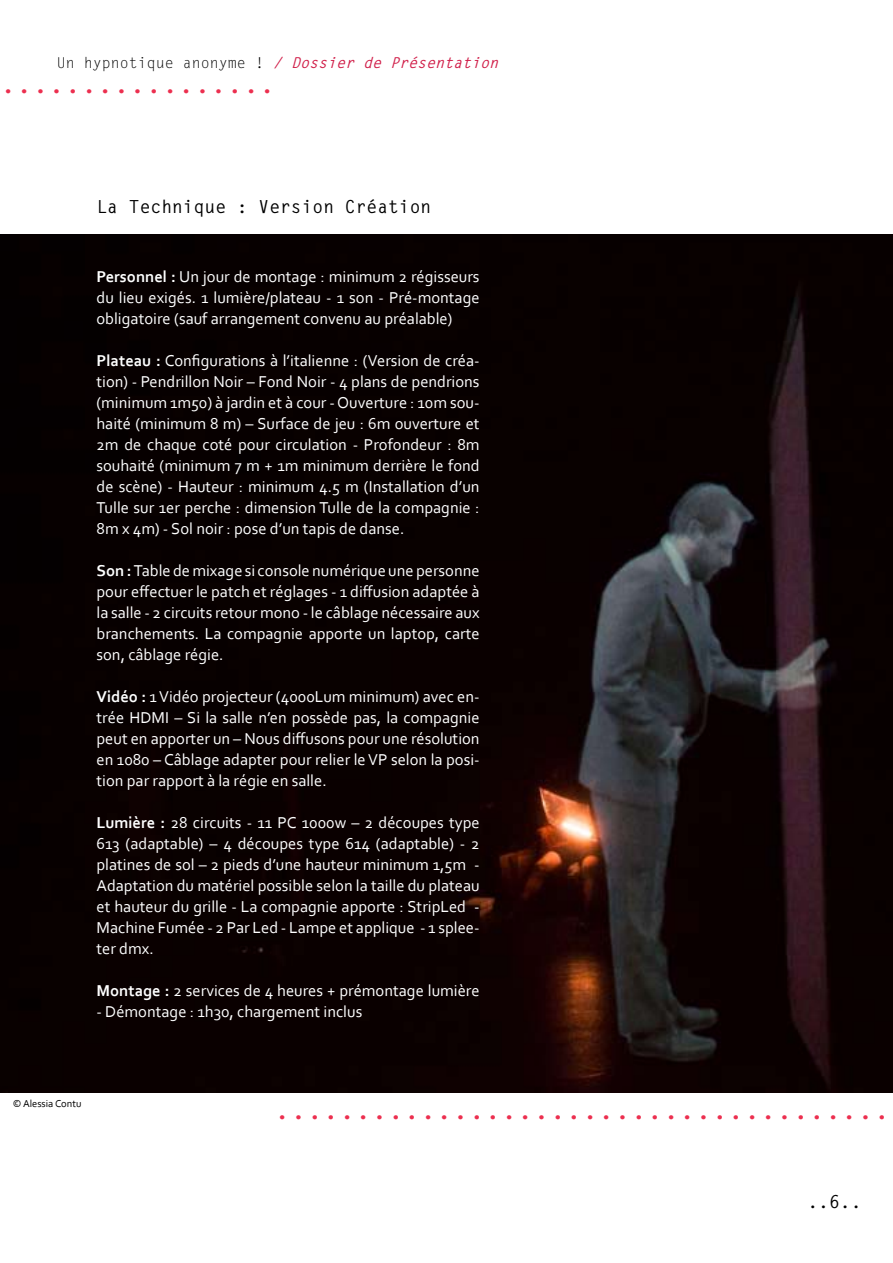
<style>
.page{position:relative;width:893px;height:1263px;background:#fff}
.page>*{position:absolute;margin:0;border:0;box-sizing:border-box;transform-origin:0 0}
.t1{font:700 27px "Letter Gothic Std";color:#ec2f4f}
.t2{font:700 18px "Letter Gothic Std";color:#000}
.t3{font:16.5px/21px "Corbel";color:#fff;text-align:justify}
.t4{font:italic 700 15px "Letter Gothic Std";color:#d01d48}
.t5{font:10.5px "Corbel";color:#000}
.s1{font-weight:400;font-style:normal;color:#000}
.s2{font-weight:700}
</style>
<div class="page">
<img style="left:0;top:234px;width:893px;height:859px">
<p class="t4" style="left:57px;top:53px;width:448px"><span class="s1">U n h y p n o t i q u e a n o n y m e !</span> / Dossier de Présentation</p>
<h1 class="t1" style="left:0;top:67px;width:277px">.................</h1>
<p class="t2" style="left:97px;top:196px;width:336px">La Technique : Version Création</p>
<p class="t3" style="left:97px;top:266px;width:385px"><span class="s2">Personnel :</span> Un jour de montage : minimum 2 régisseurs du lieu exigés. 1 lumière/plateau - 1 son - Pré-montage obligatoire (sauf arrangement convenu au préalable)</p>
<p class="t3" style="left:97px;top:350px;width:385px"><span class="s2">Plateau :</span> Configurations à l’italienne : (Version de créa&shy;tion) - Pendrillon Noir – Fond Noir - 4 plans de pendrions (minimum 1m50) à jardin et à cour - Ouverture : 10m sou&shy;haité (minimum 8 m) – Surface de jeu : 6m ouverture et 2m de chaque coté pour circulation - Profondeur : 8m souhaité (minimum 7 m + 1m minimum derrière le fond de scène) - Hauteur : minimum 4.5 m (Installation d’un Tulle sur 1er perche : dimension Tulle de la compagnie :<br>8m x 4m) - Sol noir : pose d’un tapis de danse.</p>
<p class="t3" style="left:97px;top:560px;width:385px"><span class="s2">Son :</span> Table de mixage si console numérique une personne pour effectuer le patch et réglages - 1 diffusion adaptée à la salle - 2 circuits retour mono - le câblage nécessaire aux branchements. La compagnie apporte un laptop, carte son, câblage régie.</p>
<p class="t3" style="left:97px;top:686px;width:385px"><span class="s2">Vidéo :</span> 1 Vidéo projecteur (4000Lum minimum) avec en&shy;trée HDMI – Si la salle n’en possède pas, la compagnie peut en apporter un – Nous diffusons pour une résolution en 1080 – Câblage adapter pour relier le VP selon la posi&shy;tion par rapport à la régie en salle.</p>
<p class="t3" style="left:97px;top:812px;width:385px"><span class="s2">Lumière :</span> 28 circuits - 11 PC 1000w – 2 découpes type 613 (adaptable) – 4 découpes type 614 (adaptable) - 2 platines de sol – 2 pieds d’une hauteur minimum 1,5m - Adaptation du matériel possible selon la taille du plateau et hauteur du grille - La compagnie apporte : StripLed - Machine Fumée - 2 Par Led - Lampe et applique - 1 splee&shy;ter dmx.</p>
<p class="t3" style="left:97px;top:980px;width:385px"><span class="s2">Montage :</span> 2 services de 4 heures + prémontage lumière</p>
<p class="t3" style="left:97px;top:1001px;width:267px">- Démontage : 1h30, chargement inclus</p>
<p class="t5" style="left:13px;top:1097px;width:70px">© Alessia Contu</p>
<h1 class="t1" style="left:274px;top:1093px;width:617px">......................................</h1>
<p class="t2" style="left:807px;top:1190px;width:55px">..6..</p>
</div>
